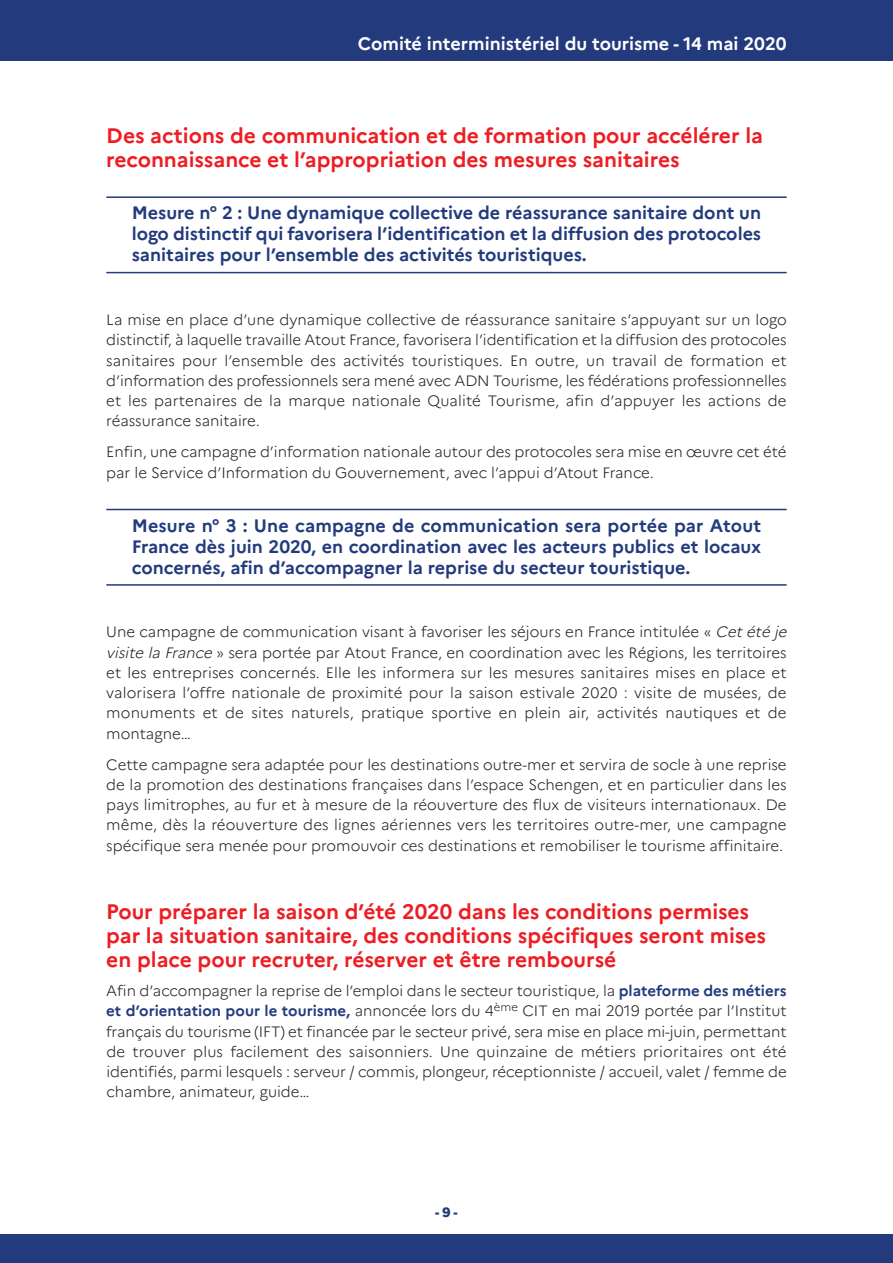
<style>
.page{position:relative;width:893px;height:1263px;background:#fff}
.page>*{position:absolute;margin:0;border:0;box-sizing:border-box;transform-origin:0 0}
.t1{font:700 21px/24px "Marianne";color:#ee1d23}
.t2{font:700 18px/21px "Marianne";color:#233b7d;text-align:justify}
.t3{font:700 18px "Marianne";color:#fff}
.t4{font:300 15px/20.2px "Marianne";color:#231f20;text-align:justify}
.t5{font:800 13.5px "Marianne";color:#233b7d}
.s1{font-style:italic}
.s2{font-weight:700;color:#233b7d}
</style>
<div class="page">
<div style="left:0;top:1234px;width:893px;height:26px;background:#233b7d"></div>
<div style="left:0;top:0;width:893px;height:61px;background:#233b7d"></div>
<div style="left:0;top:1239px;width:893px;height:24px;background:#233b7d"></div>
<hr style="left:106px;top:196px;width:681px;height:2px;background:#233b7d">
<hr style="left:106px;top:272px;width:681px;height:1px;background:#233b7d">
<hr style="left:106px;top:509px;width:681px;height:1px;background:#233b7d">
<hr style="left:106px;top:584px;width:681px;height:2px;background:#233b7d">
<p class="t3" style="left:358px;top:37px;width:430px">Comité interministériel du tourisme - 14 mai 2020</p>
<h1 class="t1" style="left:106px;top:126px;width:658px">Des actions de communication et de formation pour accélérer la reconnaissance et l’appropriation des mesures sanitaires</h1>
<p class="t2" style="left:132px;top:204px;width:631px">Mesure n° 2 : Une dynamique collective de réassurance sanitaire dont un logo distinctif qui favorisera l’identification et la diffusion des protocoles sanitaires pour l’ensemble des activités touristiques.</p>
<p class="t4" style="left:106px;top:311px;width:682px">la mise en place d’une dynamique collective de réassurance sanitaire s’appuyant sur un logo distinctif, à laquelle travaille atout France, favorisera l’identification et la diffusion des protocoles sanitaires pour l’ensemble des activités touristiques. En outre, un travail de formation et d’information des professionnels sera mené avec aDn Tourisme, les fédérations professionnelles et les partenaires de la marque nationale qualité Tourisme, afin d’appuyer les actions de réassurance sanitaire.</p>
<p class="t4" style="left:106px;top:443px;width:682px">Enfin, une campagne d’information nationale autour des protocoles sera mise en œuvre cet été par le Service d’Information du gouvernement, avec l’appui d’atout France.</p>
<p class="t2" style="left:132px;top:516px;width:631px">Mesure n° 3 : Une campagne de communication sera portée par Atout France dès juin 2020, en coordination avec les acteurs publics et locaux concernés, afin d’accompagner la reprise du secteur touristique.</p>
<p class="t4" style="left:106px;top:623px;width:685px;text-align:left">une campagne de communication visant à favoriser les séjours en France intitulée « <span class="s1">Cetétéje visitelaFrance</span>» sera portée par atout France, en coordination avec les Régions, les territoires et les entreprises concernés. Elle les informera sur les mesures sanitaires mises en place et valorisera l’offre nationale de proximité pour la saison estivale 2020 : visite de musées, de monuments et de sites naturels, pratique sportive en plein air, activités nautiques et de montagne…</p>
<p class="t4" style="left:106px;top:756px;width:682px">cette campagne sera adaptée pour les destinations outre-mer et servira de socle à une reprise de la promotion des destinations françaises dans l’espace Schengen, et en particulier dans les pays limitrophes, au fur et à mesure de la réouverture des flux de visiteurs internationaux. De même, dès la réouverture des lignes aériennes vers les territoires outre-mer, une campagne spécifique sera menée pour promouvoir ces destinations et remobiliser le tourisme affinitaire.</p>
<h1 class="t1" style="left:106px;top:902px;width:661px">Pour préparer la saison d’été 2020 dans les conditions permises par la situation sanitaire, des conditions spécifiques seront mises en place pour recruter, réserver et être remboursé</h1>
<p class="t4" style="left:106px;top:982px;width:682px">afin d’accompagner la reprise de l’emploi dans le secteur touristique, la <span class="s2">plateforme des métiers et d’orientation pour le tourisme,</span> annoncée lors du 4<sup>ème</sup> cIT en mai 2019 portée par l’Institut français du tourisme (IFT) et financée par le secteur privé, sera mise en place mi-juin, permettant de trouver plus facilement des saisonniers. une quinzaine de métiers prioritaires ont été identifiés, parmi lesquels : serveur / commis, plongeur, réceptionniste / accueil, valet / femme de chambre, animateur, guide…</p>
<p class="t5" style="left:435px;top:1206px;width:24px">-9-</p>
</div>
